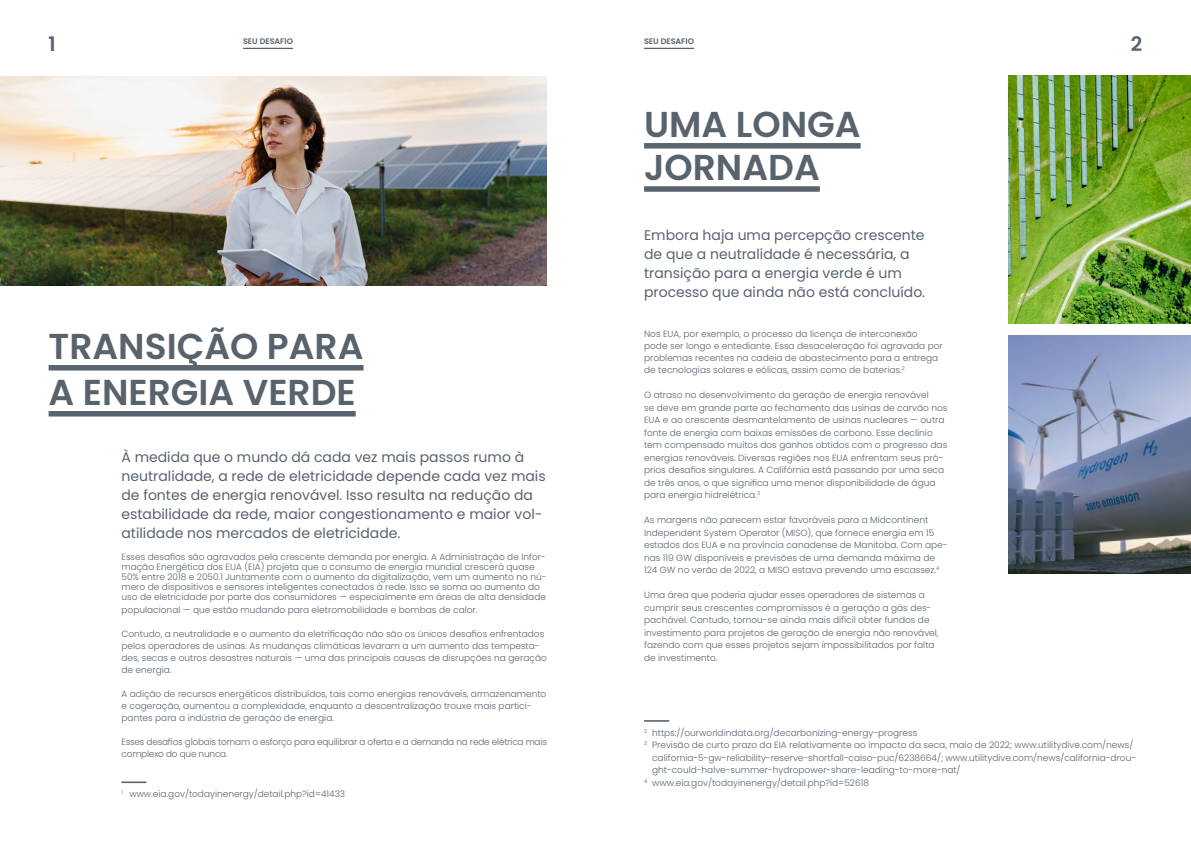
<style>
.page{position:relative;width:1191px;height:842px;background:#fff}
.page>*{position:absolute;margin:0;border:0;box-sizing:border-box;transform-origin:0 0}
.t1{font:600 36px/46px "Poppins";color:#58636e}
.t2{font:600 20px "Poppins";color:#58636e}
.t3{font:14px/19px "Poppins";color:#58636e}
.t4{font:300 9px/12.5px "Poppins";color:#58636e}
.t5{font:300 9px/12px "Poppins";letter-spacing:-.02em;color:#58636e}
.t6{font:600 8px "Poppins";color:#58636e}
</style>
<div class="page">
<img style="left:1008px;top:336px;width:183px;height:237px">
<img style="left:0;top:76px;width:547px;height:210px">
<img style="left:1008px;top:76px;width:183px;height:247px">
<hr style="left:644px;top:720px;width:25px;height:2px;background:#58636e">
<hr style="left:121px;top:781px;width:25px;height:2px;background:#58636e">
<div style="left:49px;top:365px;width:314px;height:5px;background:#58636e"></div>
<div style="left:49px;top:411px;width:307px;height:5px;background:#58636e"></div>
<div style="left:644px;top:143px;width:216px;height:6px;background:#58636e"></div>
<div style="left:644px;top:186px;width:176px;height:6px;background:#58636e"></div>
<hr style="left:243px;top:48px;width:50px;height:1px;background:#58636e">
<hr style="left:644px;top:48px;width:50px;height:1px;background:#58636e">
<h2 class="t2" style="left:49px;top:32px;width:9px">1</h2>
<h2 class="t2" style="left:1130px;top:32px;width:13px">2</h2>
<p class="t6" style="left:243px;top:37px;width:51px">SEU DESAFIO</p>
<p class="t6" style="left:644px;top:37px;width:51px">SEU DESAFIO</p>
<h1 class="t1" style="left:49px;top:323px;width:316px">TRANSIÇÃO PARA<br>A ENERGIA VERDE</h1>
<p class="t3" style="left:121px;top:447px;width:426px">À medida que o mundo dá cada vez mais passos rumo à neutralidade, a rede de eletricidade depende cada vez mais de fontes de energia renovável. Isso resulta na redução da estabilidade da rede, maior congestionamento e maior vol&shy;atilidade nos mercados de eletricidade.</p>
<p class="t4" style="left:121px;top:552px;width:426px;line-height:10px">Esses desafios são agravados pela crescente demanda por energia. A Administração de Infor&shy;mação Energética dos EUA (EIA) projeta que o consumo de energia mundial crescerá quase 50% entre 2018 e 2050.1 Juntamente com o aumento da digitalização, vem um aumento no nú&shy;mero de dispositivos e sensores inteligentes conectados à rede. Isso se soma ao aumento do uso de eletricidade por parte dos consumidores — especialmente em áreas de alta densidade</p>
<p class="t4" style="left:121px;top:603px;width:357px">populacional — que estão mudando para eletromobilidade e bombas de calor.</p>
<p class="t4" style="left:121px;top:628px;width:427px;line-height:12px">Contudo, a neutralidade e o aumento da eletrificação não são os únicos desafios enfrentados pelos operadores de usinas. As mudanças climáticas levaram a um aumento das tempesta&shy;des, secas e outros desastres naturais — uma das principais causas de disrupções na geração de energia.</p>
<p class="t4" style="left:121px;top:688px;width:426px;line-height:12px">A adição de recursos energéticos distribuídos, tais como energias renováveis, armazenamento e cogeração, aumentou a complexidade, enquanto a descentralização trouxe mais partici&shy;pantes para a indústria de geração de energia.</p>
<p class="t5" style="left:121px;top:736px;width:427px">Esses desafios globais tornam o esforço para equilibrar a oferta e a demanda na rede elétrica mais complexo do que nunca.</p>
<p class="t4" style="left:121px;top:788px;width:225px"><sup>1</sup> www.eia.gov/todayinenergy/detail.php?id=41433</p>
<h1 class="t1" style="left:644px;top:103px;width:218px;line-height:43.2px">UMA LONGA<br>JORNADA</h1>
<h3 class="t3" style="left:644px;top:226px;width:283px">Embora haja uma percepção crescente de que a neutralidade é necessária, a transição para a energia verde é um processo que ainda não está concluído.</h3>
<p class="t4" style="left:644px;top:328px;width:300px;line-height:12px">Nos EUA, por exemplo, o processo da licença de interconexão pode ser longo e entediante. Essa desaceleração foi agravada por problemas recentes na cadeia de abastecimento para a entrega de tecnologias solares e eólicas, assim como de baterias.<sup>2</sup></p>
<p class="t4" style="left:644px;top:389px;width:305px">O atraso no desenvolvimento da geração de energia renovável<br>se deve em grande parte ao fechamento das usinas de carvão nos EUA e ao crescente desmantelamento de usinas nucleares — outra fonte de energia com baixas emissões de carbono. Esse declínio tem compensado muitos dos ganhos obtidos com o progresso das energias renováveis. Diversas regiões nos EUA enfrentam seus pró&shy;prios desafios singulares. A Califórnia está passando por uma seca de três anos, o que significa uma menor disponibilidade de água para energia hidrelétrica.<sup>3</sup></p>
<p class="t4" style="left:644px;top:514px;width:305px">As margens não parecem estar favoráveis para a Midcontinent Independent System Operator (MISO), que fornece energia em 15 estados dos EUA e na província canadense de Manitoba. Com ape&shy;nas 119 GW disponíveis e previsões de uma demanda máxima de 124 GW no verão de 2022, a MISO estava prevendo uma escassez.<sup>4</sup></p>
<p class="t4" style="left:644px;top:589px;width:296px">Uma área que poderia ajudar esses operadores de sistemas a cumprir seus crescentes compromissos é a geração a gás des&shy;pachável. Contudo, tornou-se ainda mais difícil obter fundos de investimento para projetos de geração de energia não renovável, fazendo com que esses projetos sejam impossibilitados por falta de investimento.</p>
<p class="t4" style="left:644px;top:726px;width:275px"><sup>2</sup> https://ourworldindata.org/decarbonizing-energy-progress</p>
<p class="t4" style="left:644px;top:739px;width:491px"><sup>3</sup> Previsão de curto prazo da EIA relativamente ao impacto da seca, maio de 2022; www.utilitydive.com/news/</p>
<p class="t4" style="left:652px;top:751px;width:485px">california-5-gw-reliability-reserve-shortfall-caiso-puc/6238664/; www.utilitydive.com/news/california-drou-</p>
<p class="t4" style="left:652px;top:764px;width:310px">ght-could-halve-summer-hydropower-share-leading-to-more-nat/</p>
<p class="t4" style="left:644px;top:776px;width:226px"><sup>4</sup> www.eia.gov/todayinenergy/detail.php?id=52618</p>
</div>
